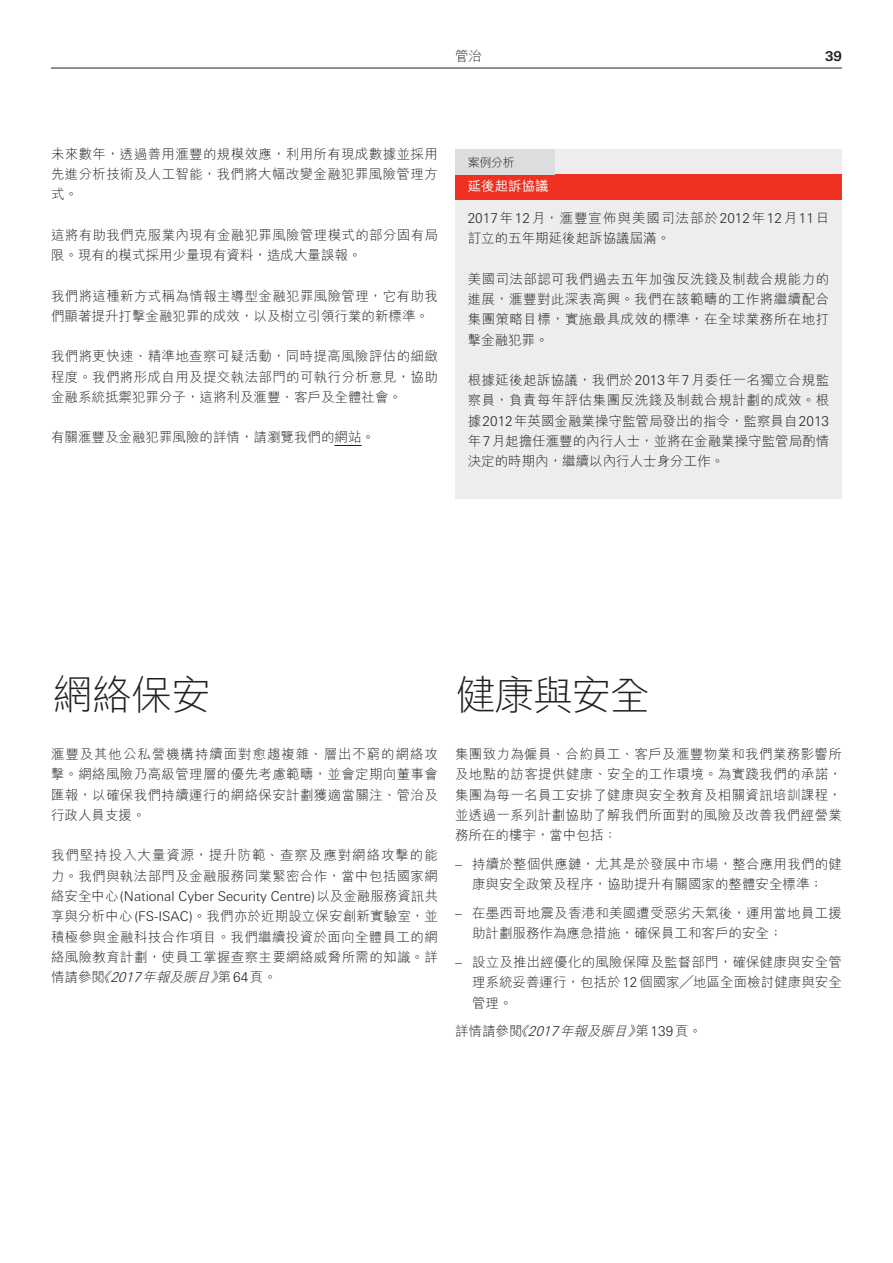
<style>
.page{position:relative;width:893px;height:1263px;background:#fff}
.page>*{position:absolute;margin:0;border:0;box-sizing:border-box;transform-origin:0 0}
.t1{font:300 40.5px "M Hei HK";letter-spacing:-.05em;color:#231f20}
.t2{font:300 13.5px/20.2px "M Hei HK";letter-spacing:.025em;color:#231f20;text-align:justify}
.t3{font:300 13.5px/20.2px "M Hei HK";color:#231f20}
.t4{font:300 13.5px "Univers Nextfor HSBC";color:#231f20}
.t5{font:500 13.5px "M Hei HK";color:#fff}
.t6{font:700 13.5px "Univers Nextfor HSBC";color:#231f20}
.t7{font:300 12px "M Hei HK";color:#231f20}
.s1{font-family:"Univers Nextfor HSBC"}
.s2{font-family:"M Hei HK"}
.s3{font-style:italic}
.s4{font-family:"Univers Nextfor HSBC";font-style:italic}
</style>
<div class="page">
<svg style="left:335px;top:445px;width:27px;height:1px"></svg>
<div style="left:455px;top:149px;width:387px;height:350px;background:#ededee"></div>
<div style="left:455px;top:175px;width:387px;height:25px;background:#ef3122"></div>
<div style="left:455px;top:149px;width:100px;height:26px;background:#dcdddf"></div>
<hr style="left:51px;top:68px;width:791px;height:1px;background:#231f20">
<p class="t2" style="left:455px;top:45px;width:28px">管治</p>
<p class="t6" style="left:825px;top:48px;width:18px">39</p>
<p class="t2" style="left:51px;top:143px;width:388px">未來數年，透過善用滙豐的規模效應，利用所有現成數據並採用先進分析技術及人工智能，我們將大幅改變金融犯罪風險管理方式。</p>
<p class="t2" style="left:51px;top:224px;width:388px">這將有助我們克服業內現有金融犯罪風險管理模式的部分固有局限。現有的模式採用少量現有資料，造成大量誤報。</p>
<p class="t2" style="left:51px;top:285px;width:388px">我們將這種新方式稱為情報主導型金融犯罪風險管理，它有助我們顯著提升打擊金融犯罪的成效，以及樹立引領行業的新標準。</p>
<p class="t2" style="left:51px;top:346px;width:388px">我們將更快速、精準地查察可疑活動，同時提高風險評估的細緻程度。我們將形成自用及提交執法部門的可執行分析意見，協助金融系統抵禦犯罪分子，這將利及滙豐、客戶及全體社會。</p>
<p class="t3" style="left:51px;top:427px;width:325px">有關滙豐及金融犯罪風險的詳情，請瀏覽我們的網站。</p>
<p class="t7" style="left:468px;top:154px;width:49px">案例分析</p>
<p class="t5" style="left:468px;top:177px;width:82px">延後起訴協議</p>
<p class="t3" style="left:468px;top:207px;width:363px"><span class="s1">2017</span>年<span class="s1">12</span>月，滙豐宣佈與美國司法部於<span class="s1">2012</span>年<span class="s1">12</span>月<span class="s1">11</span>日訂立的五年期延後起訴協議屆滿。</p>
<p class="t2" style="left:468px;top:268px;width:363px">美國司法部認可我們過去五年加強反洗錢及制裁合規能力的進展，滙豐對此深表高興。我們在該範疇的工作將繼續配合集團策略目標，實施最具成效的標準，在全球業務所在地打擊金融犯罪。</p>
<p class="t2" style="left:468px;top:369px;width:363px">根據延後起訴協議，我們於<span class="s1">2013</span>年<span class="s1">7</span>月委任一名獨立合規監察員，負責每年評估集團反洗錢及制裁合規計劃的成效。根據<span class="s1">2012</span>年英國金融業操守監管局發出的指令，監察員自<span class="s1">2013</span>年<span class="s1">7</span>月起擔任滙豐的內行人士，並將在金融業操守監管局酌情決定的時期內，繼續以內行人士身分工作。</p>
<h1 class="t1" style="left:52px;top:667px;width:160px">網絡保安</h1>
<h1 class="t1" style="left:456px;top:667px;width:196px">健康與安全</h1>
<p class="t2" style="left:51px;top:744px;width:388px">滙豐及其他公私營機構持續面對愈趨複雜、層出不窮的網絡攻擊。網絡風險乃高級管理層的優先考慮範疇，並會定期向董事會匯報，以確保我們持續運行的網絡保安計劃獲適當關注、管治及行政人員支援。</p>
<p class="t2" style="left:51px;top:845px;width:388px">我們堅持投入大量資源，提升防範、查察及應對網絡攻擊的能力。我們與執法部門及金融服務同業緊密合作，當中包括國家網</p>
<p class="t4" style="left:51px;top:888px;width:388px"><span class="s2">絡安全中心</span>(National Cyber Security Centre)<span class="s2">以及金融服務資訊共</span></p>
<p class="t2" style="left:51px;top:906px;width:389px">享與分析中心<span class="s1">(FS-ISAC)</span>。我們亦於近期設立保安創新實驗室，並積極參與金融科技合作項目。我們繼續投資於面向全體員工的網絡風險教育計劃，使員工掌握查察主要網絡威脅所需的知識。詳情請參閱<span class="s3">《</span><span class="s4">2017</span><span class="s3">年報及賬目》</span>第 <span class="s1">64</span> 頁。</p>
<p class="t2" style="left:455px;top:744px;width:389px">集團致力為僱員、合約員工、客戶及滙豐物業和我們業務影響所及地點的訪客提供健康、安全的工作環境。為實踐我們的承諾，集團為每一名員工安排了健康與安全教育及相關資訊培訓課程，並透過一系列計劃協助了解我們所面對的風險及改善我們經營業務所在的樓宇，當中包括：</p>
<p class="t2" style="left:455px;top:853px;width:389px;text-align:center"><span class="s1">–</span> 持續於整個供應鏈，尤其是於發展中市場，整合應用我們的健康與安全政策及程序，協助提升有關國家的整體安全標準；</p>
<p class="t2" style="left:472px;top:902px;width:371px;text-indent:-17px"><span class="s1">–</span> 在墨西哥地震及香港和美國遭受惡劣天氣後，運用當地員工援助計劃服務作為應急措施，確保員工和客戶的安全；</p>
<p class="t2" style="left:472px;top:951px;width:371px;text-indent:-17px"><span class="s1">–</span> 設立及推出經優化的風險保障及監督部門，確保健康與安全管理系統妥善運行，包括於<span class="s1">12</span>個國家╱地區全面檢討健康與安全管理。</p>
<p class="t2" style="left:455px;top:1021px;width:248px">詳情請參閱<span class="s3">《</span><span class="s4">2017</span><span class="s3">年報及賬目》</span>第 <span class="s1">1 39</span> 頁。</p>
</div>
